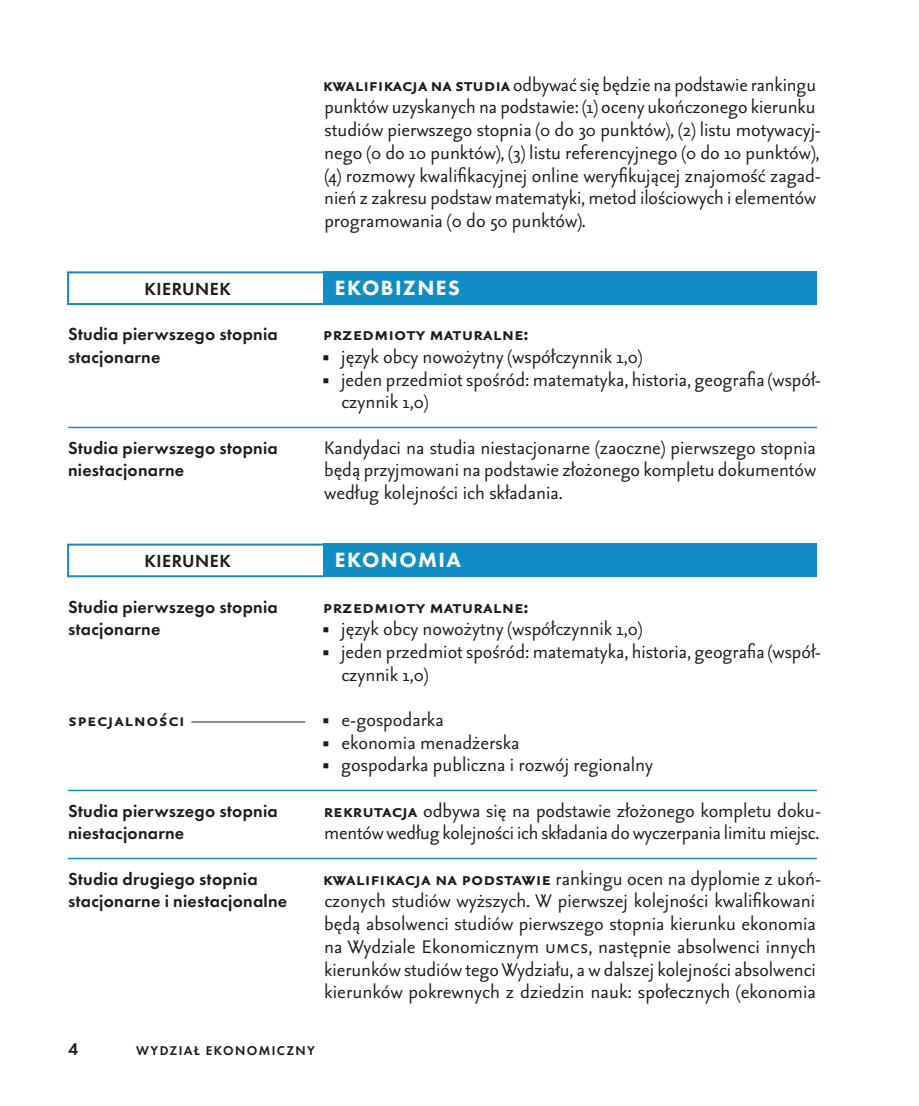
<style>
.page{position:relative;width:919px;height:1106px;background:#fff}
.page>*{position:absolute;margin:0;border:0;box-sizing:border-box;transform-origin:0 0}
.t1{font:22px/22.6px "Seria Sans Pro";color:#1d1d1b}
.t2{font:700 22px "Seria Sans Pro";color:#1d1d1b}
.t3{font:800 21.4px "Futura PT";letter-spacing:.07em;color:#fff}
.t4{font:700 21.4px "Seria Sans Pro";letter-spacing:.03em;color:#1d1d1b}
.t5{font:600 18.2px "Futura PT";letter-spacing:.025em;color:#1d1d1b}
.t6{font:600 18px/22.6px "Futura PT";letter-spacing:.015em;color:#1d1d1b}
.t7{font:600 17.6px "Futura PT";color:#1d1d1b}
.t8{font:600 13.2px "Futura PT";letter-spacing:.11em;color:#1d1d1b}
.s1{font-weight:700}
.s2{font-family:"Arno Pro"}
</style>
<div class="page">
<div style="left:323px;top:271px;width:493px;height:34px;background:#0f8dc5"></div>
<div style="left:323px;top:543px;width:493px;height:34px;background:#0f8dc5"></div>
<div style="left:67px;top:271px;width:258px;height:34px;border:2px solid #0f8dc5"></div>
<hr style="left:68px;top:427px;width:748px;height:1px;background:#0f8dc5">
<div style="left:67px;top:543px;width:258px;height:34px;border:2px solid #0f8dc5"></div>
<hr style="left:191px;top:721px;width:114px;height:1px;background:#1d1d1b">
<hr style="left:68px;top:789px;width:748px;height:2px;background:#0f8dc5">
<hr style="left:68px;top:857px;width:748px;height:2px;background:#0f8dc5">
<p class="t5" style="left:144px;top:277px;width:88px">KIERUNEK</p>
<p class="t6" style="left:68px;top:323px;width:211px">Studia pierwszego stopnia stacjonarne</p>
<p class="t6" style="left:68px;top:436px;width:211px">Studia pierwszego stopnia niestacjonarne</p>
<p class="t1" style="left:323px;top:72px;width:500px"><span class="s1">Kwalifikacja na studia</span> odbywać się będzie na podstawie rankingu punktów uzyskanych na podstawie: (1) oceny ukończonego kierunku studiów pierwszego stopnia (0 do 30 punktów), (2) listu motywacyj&shy;nego (0 do 10 punktów), (3) listu referencyjnego (0 do 10 punktów), (4) rozmowy kwalifikacyjnej online weryfikującej znajomość zagad&shy;nień z zakresu podstaw matematyki, metod ilościowych i elementów programowania (0 do 50 punktów).</p>
<p class="t3" style="left:335px;top:274px;width:127px">EKOBIZNES</p>
<p class="t2" style="left:323px;top:319px;width:207px">Przedmioty maturalne:</p>
<p class="t1" style="left:322px;top:344px;width:321px"><span class="s2">■</span> język obcy nowożytny (współczynnik 1,0)</p>
<p class="t1" style="left:341px;top:367px;width:481px;text-indent:-19px"><span class="s2">■</span> jeden przedmiot spośród: matematyka, historia, geografia (współ&shy;czynnik 1,0)</p>
<p class="t1" style="left:324px;top:435px;width:494px;text-align:justify">Kandydaci na studia niestacjonarne (zaoczne) pierwszego stopnia będą przyjmowani na podstawie złożonego kompletu dokumentów według kolejności ich składania.</p>
<p class="t5" style="left:144px;top:549px;width:88px">KIERUNEK</p>
<p class="t6" style="left:68px;top:595px;width:211px">Studia pierwszego stopnia stacjonarne</p>
<p class="t4" style="left:68px;top:706px;width:118px">specjalności</p>
<p class="t6" style="left:68px;top:799px;width:211px">Studia pierwszego stopnia niestacjonarne</p>
<p class="t6" style="left:68px;top:867px;width:221px">Studia drugiego stopnia stacjonarne i niestacjonalne</p>
<p class="t3" style="left:335px;top:546px;width:128px">EKONOMIA</p>
<p class="t2" style="left:323px;top:592px;width:207px">Przedmioty maturalne:</p>
<p class="t1" style="left:322px;top:616px;width:321px"><span class="s2">■</span> język obcy nowożytny (współczynnik 1,0)</p>
<p class="t1" style="left:341px;top:639px;width:481px;text-indent:-19px"><span class="s2">■</span> jeden przedmiot spośród: matematyka, historia, geografia (współ&shy;czynnik 1,0)</p>
<p class="t1" style="left:322px;top:707px;width:123px"><span class="s2">■</span> e-gospodarka</p>
<p class="t1" style="left:322px;top:730px;width:199px"><span class="s2">■</span> ekonomia menadżerska</p>
<p class="t1" style="left:322px;top:741px;width:500px;line-height:45.4px"><span class="s2">■</span> gospodarka publiczna i rozwój regionalny<br><span class="s1">Rekrutacja</span> odbywa się na podstawie złożonego kompletu doku-</p>
<p class="t1" style="left:323px;top:809px;width:500px;line-height:45.4px">mentów według kolejności ich składania do wyczerpania limitu miejsc.<br><span class="s1">Kwalifikacja na podstawie</span> rankingu ocen na dyplomie z ukoń-</p>
<p class="t1" style="left:324px;top:888px;width:493px;text-align:justify">czonych studiów wyższych. W pierwszej kolejności kwalifikowani będą absolwenci studiów pierwszego stopnia kierunku ekonomia na Wydziale Ekonomicznym UMCS, następnie absolwenci innych kierunków studiów tego Wydziału, a w dalszej kolejności absolwenci kierunków pokrewnych z dziedzin nauk: społecznych (ekonomia</p>
<p class="t7" style="left:68px;top:1038px;width:11px">4</p>
<p class="t8" style="left:136px;top:1042px;width:180px">Wydział Ekon omiczny</p>
</div>
